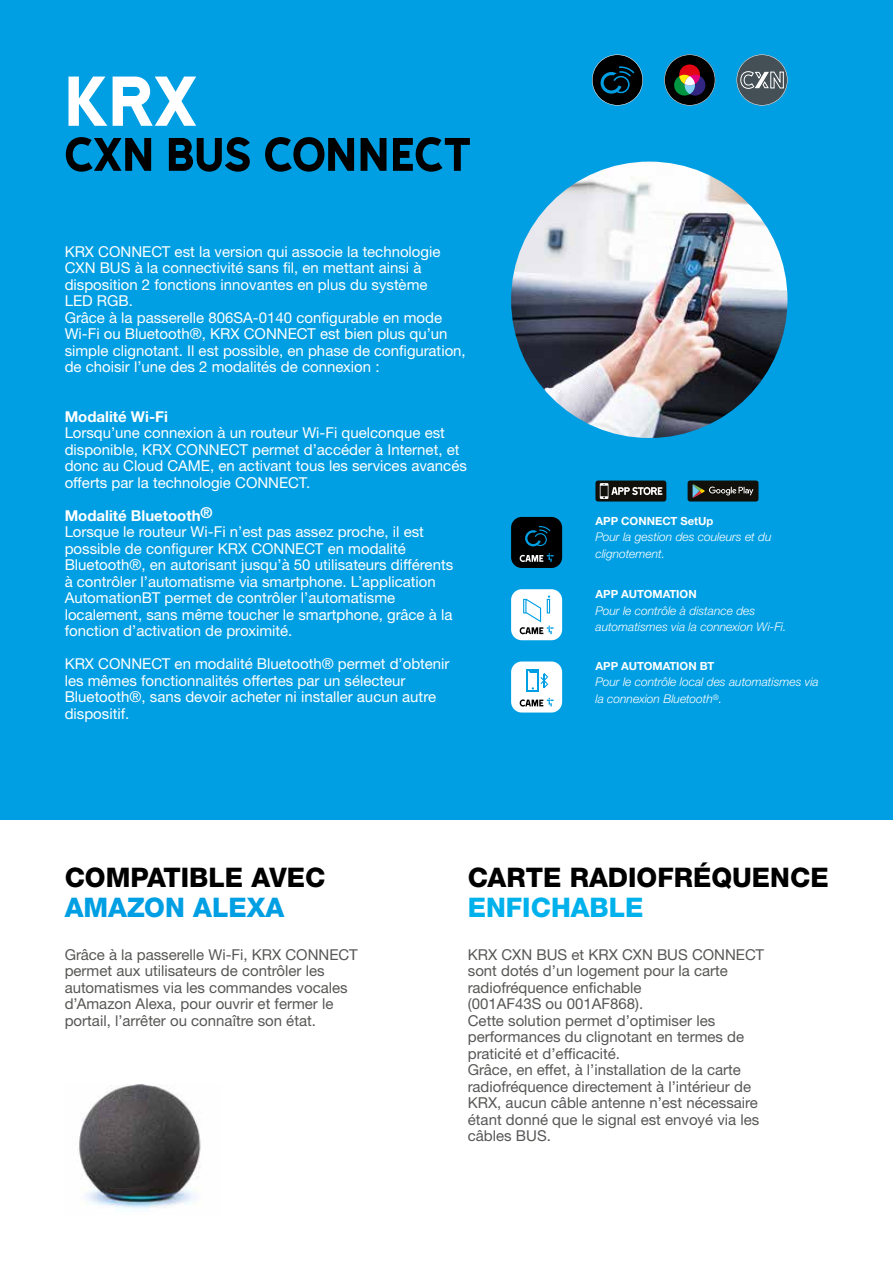
<style>
.page{position:relative;width:893px;height:1263px;background:#fff}
.page>*{position:absolute;margin:0;border:0;box-sizing:border-box;transform-origin:0 0}
.t1{font:81px "Came Type";color:#fff}
.t2{font:54px "Came Type";letter-spacing:-.025em;color:#000}
.t3{font:800 27px "Helvetica Neue LTW1 G";color:#000}
.t4{font:800 27px "Helvetica Neue LTW1 G";color:#009fe3}
.t5{font:800 27px "Helvetica Neue LTW1 G";color:#00b1eb}
.t6{font:15px/16.5px "Helvetica Neue LTW1 G";color:#fff}
.t7{font:15px/16.5px "Helvetica Neue LTW1 G";color:#575756}
.t8{font:700 15px "Helvetica Neue LTW1 G";color:#fff}
.t9{font:italic 300 12px/16.5px "Helvetica Neue LTW1 G";color:#fff}
.t10{font:700 11.25px "Helvetica Neue LTW1 G";color:#fff}
</style>
<div class="page">
<div style="left:0;top:0;width:893px;height:820px;background:#009fe3"></div>
<img style="left:511px;top:162px;width:276px;height:276px;border-radius:138px">
<div style="left:511px;top:589px;width:51px;height:51px;background:#fff;border-radius:11px"></div>
<svg style="left:520px;top:595px;width:34px;height:39px"></svg>
<div style="left:511px;top:661px;width:51px;height:51px;background:#fff;border-radius:11px"></div>
<svg style="left:520px;top:698px;width:34px;height:8px"></svg>
<svg style="left:527px;top:669px;width:21px;height:23px"></svg>
<div style="left:511px;top:517px;width:51px;height:51px;background:#000;border-radius:11px"></div>
<svg style="left:525px;top:526px;width:25px;height:20px"></svg>
<svg style="left:520px;top:553px;width:34px;height:9px"></svg>
<svg style="left:664px;top:55px;width:51px;height:51px"></svg>
<svg style="left:736px;top:55px;width:52px;height:51px"></svg>
<svg style="left:592px;top:55px;width:51px;height:51px"></svg>
<div style="left:595px;top:480px;width:71px;height:21px;background:#12100b;border-radius:3px"></div>
<svg style="left:600px;top:483px;width:62px;height:16px"></svg>
<div style="left:688px;top:480px;width:70px;height:21px;background:#12100b;border-radius:3px"></div>
<svg style="left:693px;top:484px;width:60px;height:14px"></svg>
<img style="left:78px;top:1085px;width:123px;height:124px">
<h1 class="t1" style="left:64px;top:58px;width:136px">KRX</h1>
<h2 class="t2" style="left:64px;top:126px;width:410px">CXN BUS CONNECT</h2>
<p class="t6" style="left:65px;top:243px;width:403px">KRX CONNECT est la version qui associe la technologie CXN BUS à la connectivité sans fil, en mettant ainsi à disposition 2 fonctions innovantes en plus du système<br>LED RGB.<br>Grâce à la passerelle 806SA-0140 configurable en mode Wi-Fi ou Bluetooth®, KRX CONNECT est bien plus qu’un simple clignotant. Il est possible, en phase de configuration, de choisir l’une des 2 modalités de connexion :</p>
<p class="t8" style="left:65px;top:407px;width:105px">Modalité Wi-Fi</p>
<p class="t6" style="left:65px;top:424px;width:404px">Lorsqu’une connexion à un routeur Wi-Fi quelconque est disponible, KRX CONNECT permet d’accéder à Internet, et donc au Cloud CAME, en activant tous les services avancés offerts par la technologie CONNECT.</p>
<p class="t8" style="left:65px;top:506px;width:149px">Modalité Bluetooth®</p>
<p class="t6" style="left:65px;top:523px;width:390px">Lorsque le routeur Wi-Fi n’est pas assez proche, il est possible de configurer KRX CONNECT en modalité Bluetooth®, en autorisant jusqu’à 50 utilisateurs différents à contrôler l’automatisme via smartphone. L’application AutomationBT permet de contrôler l’automatisme localement, sans même toucher le smartphone, grâce à la fonction d’activation de proximité.</p>
<p class="t6" style="left:65px;top:655px;width:386px">KRX CONNECT en modalité Bluetooth® permet d’obtenir les mêmes fonctionnalités offertes par un sélecteur Bluetooth®, sans devoir acheter ni installer aucun autre dispositif.</p>
<p class="t10" style="left:595px;top:514px;width:119px">APP CONNECT SetUp</p>
<p class="t9" style="left:595px;top:529px;width:178px">Pour la gestion des couleurs et du clignotement.</p>
<p class="t10" style="left:595px;top:587px;width:103px">APP AUTOMATION</p>
<p class="t9" style="left:595px;top:602px;width:192px">Pour le contrôle à distance des automatismes via la connexion Wi-Fi.</p>
<p class="t10" style="left:595px;top:659px;width:120px">APP AUTOMATION BT</p>
<p class="t9" style="left:595px;top:673px;width:225px">Pour le contrôle local des automatismes via la connexion Bluetooth<sup>®</sup>.</p>
<h3 class="t3" style="left:65px;top:862px;width:262px">COMPATIBLE AVEC</h3>
<h3 class="t4" style="left:65px;top:892px;width:221px">AMAZON ALEXA</h3>
<p class="t7" style="left:65px;top:946px;width:294px">Grâce à la passerelle Wi-Fi, KRX CONNECT permet aux utilisateurs de contrôler les automatismes via les commandes vocales d’Amazon Alexa, pour ouvrir et fermer le portail, l’arrêter ou connaître son état.</p>
<h3 class="t3" style="left:468px;top:862px;width:362px">CARTE RADIOFRÉQUENCE</h3>
<h3 class="t5" style="left:468px;top:892px;width:177px">ENFICHABLE</h3>
<p class="t7" style="left:468px;top:946px;width:298px">KRX CXN BUS et KRX CXN BUS CONNECT sont dotés d’un logement pour la carte radiofréquence enfichable<br>(001AF43S ou 001AF868).<br>Cette solution permet d’optimiser les performances du clignotant en termes de praticité et d’efficacité.<br>Grâce, en effet, à l’installation de la carte radiofréquence directement à l’intérieur de KRX, aucun câble antenne n’est nécessaire étant donné que le signal est envoyé via les câbles BUS.</p>
</div>
